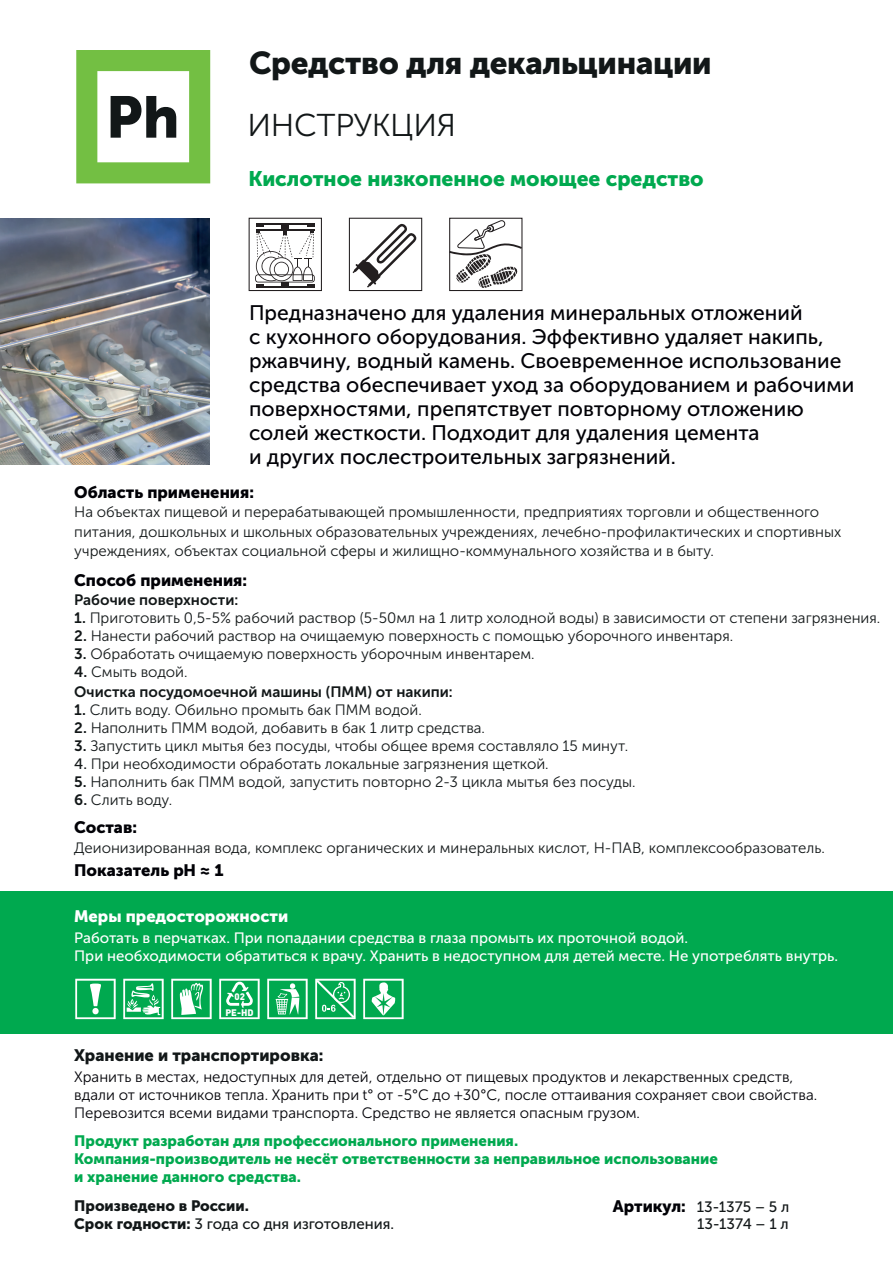
<style>
.page{position:relative;width:893px;height:1263px;background:#fff}
.page>*{position:absolute;margin:0;border:0;box-sizing:border-box;transform-origin:0 0}
.t1{font:31.5px "Museo Sans Cyrl 900";letter-spacing:-.01em;color:#121718}
.t2{font:31.5px "Museo Sans Cyrl 300";letter-spacing:-.01em;color:#121718}
.t3{font:21px/24px "Museo Sans Cyrl 500";color:#010106}
.t4{font:21px "Museo Sans Cyrl 900";color:#00a94f}
.t5{font:16.5px "Museo Sans Cyrl 900";color:#010106}
.t6{font:16.5px "Museo Sans Cyrl 900";color:#121718}
.t7{font:16.5px "Museo Sans Cyrl 900";color:#fff}
.t8{font:15px/19.5px "Museo Sans Cyrl 300";color:#121718}
.t9{font:15px/18px "Museo Sans Cyrl 300";color:#010106}
.t10{font:15px/18px "Museo Sans Cyrl 500";color:#fff}
.t11{font:15px/18px "Museo Sans Cyrl 900";color:#00a94f}
.t12{font:15px/17.4px "Museo Sans Cyrl 500";color:#121718;text-align:right}
.t13{font:15px "Museo Sans Cyrl 700";color:#121718}
.t14{font:15px "Museo Sans Cyrl 900";color:#121718}
.t15{font:900 9.45px/16.4px "DIN Pro";color:#fff;text-align:center}
.s1{font-family:"Museo Sans Cyrl 700"}
.s2{font-family:"Museo Sans Cyrl 500"}
.s3{font-family:"Museo Sans Cyrl 900"}
.s4{font-family:"Museo Sans Cyrl 900";font-size:16.5px;color:#010106}
</style>
<div class="page">
<div style="left:0;top:892px;width:893px;height:142px;background:#00a94f"></div>
<svg style="left:76px;top:50px;width:134px;height:133px"></svg>
<div style="left:249px;top:218px;width:73px;height:73px;border:1px solid #231f20"></div>
<div style="left:349px;top:218px;width:73px;height:73px;border:1px solid #231f20"></div>
<div style="left:449px;top:218px;width:73px;height:73px;border:1px solid #231f20"></div>
<img style="left:0;top:218px;width:210px;height:246px">
<svg style="left:123px;top:979px;width:41px;height:40px"></svg>
<svg style="left:171px;top:979px;width:41px;height:40px"></svg>
<svg style="left:75px;top:979px;width:41px;height:40px"></svg>
<svg style="left:315px;top:979px;width:41px;height:40px"></svg>
<svg style="left:219px;top:979px;width:41px;height:40px"></svg>
<svg style="left:267px;top:979px;width:41px;height:40px"></svg>
<svg style="left:363px;top:979px;width:41px;height:40px"></svg>
<svg style="left:353px;top:224px;width:63px;height:64px"></svg>
<svg style="left:449px;top:220px;width:73px;height:68px"></svg>
<hr style="left:256px;top:286px;width:58px;height:1px;background:#231f20">
<svg style="left:255px;top:224px;width:60px;height:62px"></svg>
<h1 class="t1" style="left:249px;top:45px;width:464px">Средство для декальцинации</h1>
<h1 class="t2" style="left:248px;top:108px;width:210px">ИНСТРУКЦИЯ</h1>
<h2 class="t4" style="left:248px;top:167px;width:457px">Кислотное низкопенное моющее средство</h2>
<p class="t3" style="left:249px;top:301px;width:607px">Предназначено для удаления минеральных отложений<br>с кухонного оборудования. Эффективно удаляет накипь, ржавчину, водный камень. Своевременное использование средства обеспечивает уход за оборудованием и рабочими поверхностями, препятствует повторному отложению солей жесткости. Подходит для удаления цемента<br>и других послестроительных загрязнений.</p>
<p class="t5" style="left:74px;top:482px;width:181px">Область применения:</p>
<p class="t8" style="left:74px;top:502px;width:768px">На объектах пищевой и перерабатывающей промышленности, предприятиях торговли и общественного питания, дошкольных и школьных образовательных учреждениях, лечебно-профилактических и спортивных учреждениях, объектах социальной сферы и жилищно-коммунального хозяйства и в быту.</p>
<p class="t5" style="left:74px;top:570px;width:174px">Способ применения:</p>
<p class="t13" style="left:74px;top:592px;width:166px">Рабочие поверхности:</p>
<p class="t8" style="left:74px;top:608px;width:808px"><span class="s1">1.</span> Приготовить 0,5-5% рабочий раствор (5-50мл на 1 литр холодной воды) в зависимости от степени загрязнения.</p>
<p class="t8" style="left:74px;top:626px;width:660px"><span class="s1">2.</span> Нанести рабочий раствор на очищаемую поверхность с помощью уборочного инвентаря.</p>
<p class="t8" style="left:74px;top:644px;width:462px"><span class="s1">3.</span> Обработать очищаемую поверхность уборочным инвентарем.</p>
<p class="t8" style="left:74px;top:662px;width:115px"><span class="s1">4.</span> Смыть водой.</p>
<p class="t13" style="left:74px;top:683px;width:380px">Очистка посудомоечной машины (ПММ) от накипи:</p>
<p class="t8" style="left:74px;top:700px;width:349px"><span class="s1">1.</span> Слить воду. Обильно промыть бак ПММ водой.</p>
<p class="t8" style="left:74px;top:718px;width:412px"><span class="s1">2.</span> Наполнить ПММ водой, добавить в бак 1 литр средства.</p>
<p class="t8" style="left:74px;top:736px;width:555px"><span class="s1">3.</span> Запустить цикл мытья без посуды, чтобы общее время составляло 15 минут.</p>
<p class="t8" style="left:74px;top:754px;width:476px"><span class="s2">4.</span> При необходимости обработать локальные загрязнения щеткой.</p>
<p class="t8" style="left:74px;top:772px;width:563px"><span class="s1">5.</span> Наполнить бак ПММ водой, запустить повторно 2-3 цикла мытья без посуды.</p>
<p class="t8" style="left:74px;top:790px;width:100px"><span class="s1">6.</span> Слить воду.</p>
<p class="t5" style="left:74px;top:818px;width:64px">Состав:</p>
<p class="t8" style="left:74px;top:838px;width:752px">Деионизированная вода, комплекс органических и минеральных кислот, Н-ПАВ, комплексообразователь.</p>
<p class="t5" style="left:74px;top:861px;width:151px">Показатель pH ≈ 1</p>
<p class="t7" style="left:74px;top:906px;width:215px">Меры предосторожности</p>
<p class="t10" style="left:74px;top:928px;width:765px">Работать в перчатках. При попадании средства в глаза промыть их проточной водой.<br>При необходимости обратиться к врачу. Хранить в недоступном для детей месте. Не употреблять внутрь.</p>
<p class="t15" style="left:225px;top:988px;width:30px">02<br>PE-HD</p>
<p class="t6" style="left:74px;top:1046px;width:251px">Хранение и транспортировка:</p>
<p class="t9" style="left:74px;top:1068px;width:744px">Хранить в местах, недоступных для детей, отдельно от пищевых продуктов и лекарственных средств, вдали от источников тепла. Хранить при t° от -5°С до +30°С, после оттаивания сохраняет свои свойства.<br>Перевозится всеми видами транспорта. Средство не является опасным грузом.</p>
<p class="t11" style="left:74px;top:1132px;width:645px">Продукт разработан для профессионального применения.<br>Компания-производитель не несёт ответственности за неправильное использование и хранение данного средства.</p>
<p class="t14" style="left:74px;top:1197px;width:176px">Произведено в России.</p>
<p class="t12" style="left:74px;top:1215px;width:321px"><span class="s3">Срок годности:</span> 3 года со дня изготовления.</p>
<p class="t12" style="left:613px;top:1198px;width:178px"><span class="s4">Артикул:</span> 13-1375 – 5 л<br>13-1374 – 1 л</p>
</div>
